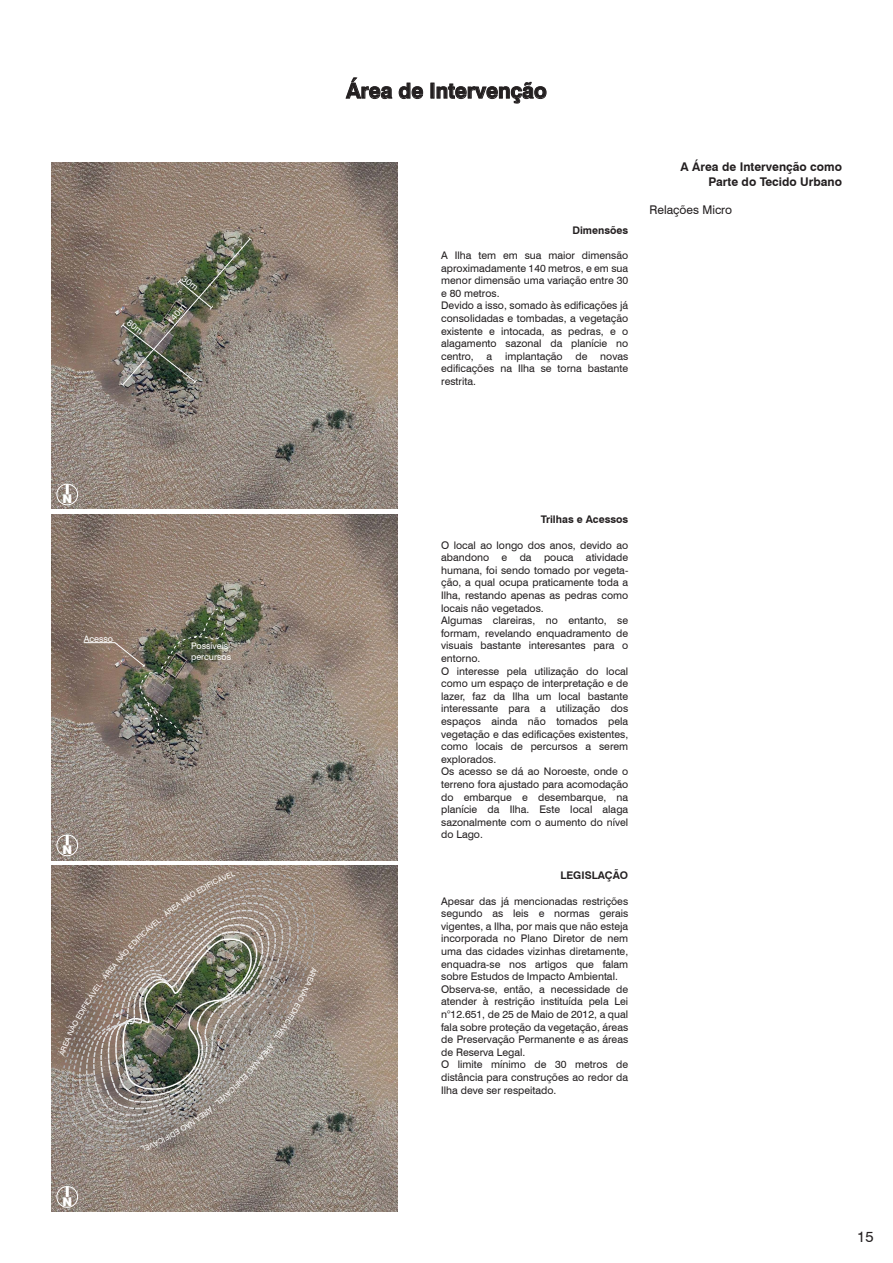
<style>
.page{position:relative;width:893px;height:1263px;background:#fff}
.page>*{position:absolute;margin:0;border:0;box-sizing:border-box;transform-origin:0 0}
.t1{font:700 21px "Swiss 721 BT";color:#231f20}
.t2{font:15px "Swiss 721 BT";color:#231f20}
.t3{font:700 12px/14.4px "Swiss 721 BT";color:#231f20;text-align:right}
.t4{font:12px "Swiss 721 BT";color:#231f20}
.t5{font:900 12px "Swiss 721 BT";color:#fff}
.t6{font:10.5px/12.6px "Swiss 721 BT";color:#231f20}
.t7{font:700 10.5px "Swiss 721 BT";color:#231f20}
.t8{font:9px/10.8px "Swiss 721 BT";color:#fff}
</style>
<div class="page">
<img style="left:51px;top:163px;width:346px;height:346px">
<img style="left:51px;top:515px;width:346px;height:346px">
<img style="left:51px;top:866px;width:346px;height:346px">
<svg style="left:346px;top:78px;width:46px;height:21px"></svg>
<svg style="left:399px;top:83px;width:24px;height:16px"></svg>
<svg style="left:437px;top:82px;width:109px;height:21px"></svg>
<div style="left:57px;top:484px;width:21px;height:21px;border:1px solid #fff;border-radius:50%"></div>
<svg style="left:66px;top:484px;width:3px;height:10px"></svg>
<div style="left:57px;top:835px;width:21px;height:21px;border:1px solid #fff;border-radius:50%"></div>
<svg style="left:66px;top:835px;width:3px;height:10px"></svg>
<div style="left:57px;top:1186px;width:21px;height:22px;border:1px solid #fff;border-radius:50%"></div>
<svg style="left:66px;top:1186px;width:3px;height:11px"></svg>
<img style="left:83px;top:605px;width:145px;height:130px">
<img style="left:121px;top:237px;width:131px;height:150px">
<svg style="left:57px;top:871px;width:262px;height:281px;background:#90857b"></svg>
<p class="t8" style="left:165px;top:319px;width:24px;rotate:-49deg">140m</p>
<p class="t5" style="left:62px;top:492px;width:11px">N</p>
<p class="t8" style="left:84px;top:633px;width:31px">Acesso</p>
<p class="t8" style="left:191px;top:640px;width:42px">Possíveis percursos</p>
<p class="t5" style="left:62px;top:843px;width:11px">N</p>
<p class="t5" style="left:62px;top:1194px;width:11px">N</p>
<h1 class="t1" style="left:346px;top:78px;width:202px">Área de Intervenção</h1>
<p class="t7" style="left:572px;top:224px;width:57px">Dimensões</p>
<p class="t6" style="left:441px;top:249px;width:189px">A Ilha tem em sua maior dimensão aproximadamente 140 metros, e em sua menor dimensão uma variação entre 30 e 80 metros.<br>Devido a isso, somado às edificações já consolidadas e tombadas, a vegetação existente e intocada, as pedras, e o alagamento sazonal da planície no centro, a implantação de novas edificações na Ilha se torna bastante restrita.</p>
<p class="t3" style="left:681px;top:160px;width:163px">A Área de Intervenção como<br>Parte do Tecido Urbano</p>
<p class="t4" style="left:649px;top:203px;width:84px">Relações Micro</p>
<p class="t7" style="left:541px;top:513px;width:89px">Trilhas e Acessos</p>
<p class="t6" style="left:441px;top:538px;width:189px">O local ao longo dos anos, devido ao abandono e da pouca atividade humana, foi sendo tomado por vegeta&shy;ção, a qual ocupa praticamente toda a<br>Ilha, restando apenas as pedras como locais não vegetados.<br>Algumas clareiras, no entanto, se formam, revelando enquadramento de visuais bastante interesantes para o entorno.<br>O interesse pela utilização do local como um espaço de interpretação e de lazer, faz da Ilha um local bastante interessante para a utilização dos espaços ainda não tomados pela vegetação e das edificações existentes, como locais de percursos a serem explorados.<br>Os acesso se dá ao Noroeste, onde o terreno fora ajustado para acomodação do embarque e desembarque, na planície da Ilha. Este local alaga sazonalmente com o aumento do nível do Lago.</p>
<p class="t7" style="left:560px;top:869px;width:69px">LEGISLAÇÃO</p>
<p class="t6" style="left:441px;top:894px;width:189px">Apesar das já mencionadas restrições segundo as leis e normas gerais vigentes, a Ilha, por mais que não esteja incorporada no Plano Diretor de nem uma das cidades vizinhas diretamente, enquadra-se nos artigos que falam sobre Estudos de Impacto Ambiental.<br>Observa-se, então, a necessidade de atender à restrição instituída pela Lei n°12.651, de 25 de Maio de 2012, a qual fala sobre proteção da vegetação, áreas de Preservação Permanente e as áreas de Reserva Legal.<br>O limite mínimo de 30 metros de distância para construções ao redor da Ilha deve ser respeitado.</p>
<h2 class="t2" style="left:857px;top:1228px;width:18px">15</h2>
</div>
